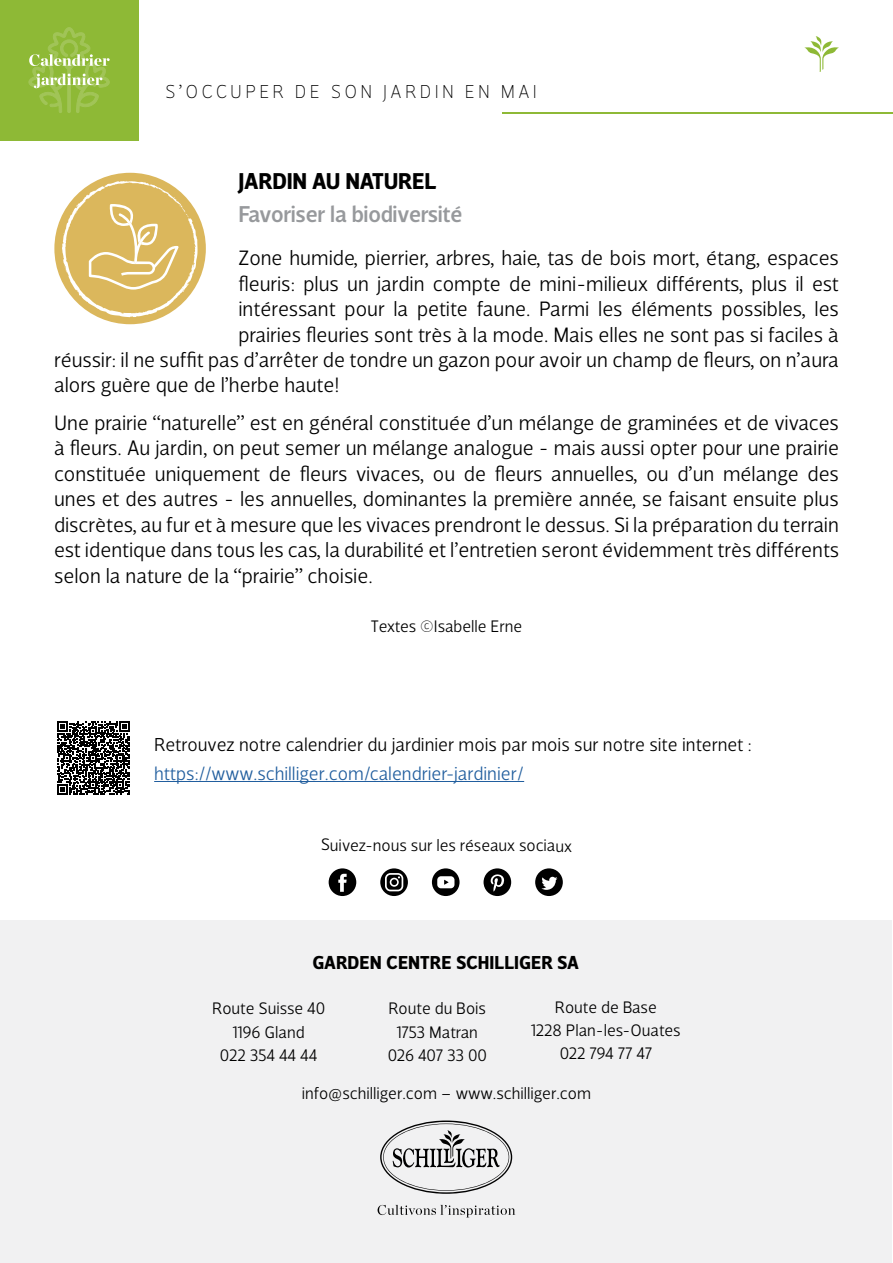
<style>
.page{position:relative;width:893px;height:1263px;background:#fff}
.page>*{position:absolute;margin:0;border:0;box-sizing:border-box;transform-origin:0 0}
.t1{font:500 23.4px "Velino Sans";letter-spacing:-.01em;color:#97999c}
.t2{font:700 23.4px "Velino Sans";letter-spacing:-.01em;color:#000}
.t3{font:300 21.15px/25.5px "Velino Sans";color:#000;text-align:justify}
.t4{font:300 19.05px "Velino Sans";color:#000}
.t5{font:300 19.05px "Velino Sans";color:#215e9e}
.t6{font:100 19.05px "Velino Sans";letter-spacing:.175em;color:#000}
.t7{font:700 19.05px "Velino Sans";color:#000}
.t8{font:300 16.95px/23.4px "Velino Sans";color:#000;text-align:center}
</style>
<div class="page">
<div style="left:0;top:0;width:138px;height:141px;background:#8eb936"></div>
<hr style="left:502px;top:112px;width:391px;height:1px;background:#8eb936">
<svg style="left:804px;top:36px;width:35px;height:36px"></svg>
<svg style="left:28px;top:27px;width:82px;height:86px"></svg>
<div style="left:54px;top:173px;width:152px;height:151px;background:#dbb75c;border-radius:50%"></div>
<svg style="left:62px;top:181px;width:136px;height:137px"></svg>
<div style="left:0;top:921px;width:891px;height:342px;background:#f1f1f2"></div>
<svg style="left:57px;top:721px;width:73px;height:74px"></svg>
<svg style="left:57px;top:722px;width:73px;height:72px"></svg>
<svg style="left:380px;top:1120px;width:132px;height:74px"></svg>
<svg style="left:378px;top:1205px;width:137px;height:12px"></svg>
<hr style="left:154px;top:781px;width:370px;height:1px;background:#215e9e">
<svg style="left:329px;top:868px;width:27px;height:28px"></svg>
<svg style="left:380px;top:868px;width:28px;height:28px"></svg>
<svg style="left:484px;top:868px;width:27px;height:28px"></svg>
<svg style="left:535px;top:868px;width:28px;height:28px"></svg>
<svg style="left:432px;top:868px;width:28px;height:28px"></svg>
<p class="t6" style="left:165px;top:81px;width:373px">S’OCCUPER DE SON JARDIN EN MAI</p>
<p class="t2" style="left:238px;top:167px;width:199px">JARDIN AU NATUREL</p>
<p class="t1" style="left:238px;top:199px;width:225px">Favoriser la biodiversité</p>
<p class="t3" style="left:238px;top:245px;width:602px">Zone humide, pierrier, arbres, haie, tas de bois mort, étang, espaces</p>
<p class="t3" style="left:238px;top:271px;width:602px">fleuris: plus un jardin compte de mini-milieux différents, plus il est</p>
<p class="t3" style="left:238px;top:296px;width:602px">intéressant pour la petite faune. Parmi les éléments possibles, les</p>
<p class="t3" style="left:238px;top:322px;width:602px">prairies fleuries sont très à la mode. Mais elles ne sont pas si faciles à</p>
<p class="t3" style="left:54px;top:347px;width:786px">réussir: il ne suffit pas d’arrêter de tondre un gazon pour avoir un champ de fleurs, on n’aura</p>
<p class="t3" style="left:54px;top:373px;width:287px">alors guère que de l’herbe haute!</p>
<p class="t3" style="left:54px;top:410px;width:787px">Une prairie “naturelle” est en général constituée d’un mélange de graminées et de vivaces à fleurs. Au jardin, on peut semer un mélange analogue - mais aussi opter pour une prairie constituée uniquement de fleurs vivaces, ou de fleurs annuelles, ou d’un mélange des unes et des autres - les annuelles, dominantes la première année, se faisant ensuite plus discrètes, au fur et à mesure que les vivaces prendront le dessus. Si la préparation du terrain est identique dans tous les cas, la durabilité et l’entretien seront évidemment très différents selon la nature de la “prairie” choisie.</p>
<p class="t8" style="left:371px;top:614px;width:153px">Textes ©Isabelle Erne</p>
<p class="t4" style="left:154px;top:733px;width:599px">Retrouvez notre calendrier du jardinier mois par mois sur notre site internet :</p>
<p class="t5" style="left:154px;top:762px;width:371px">https://www.schilliger.com/calendrier-jardinier/</p>
<p class="t8" style="left:321px;top:834px;width:253px">Suivez-nous sur les réseaux sociaux</p>
<p class="t7" style="left:312px;top:951px;width:268px">GARDEN CENTRE SCHILLIGER SA</p>
<p class="t8" style="left:388px;top:997px;width:101px">Route du Bois<br>1753 Matran<br>026 407 33 00</p>
<p class="t8" style="left:212px;top:997px;width:114px">Route Suisse 40<br>1196 Gland<br>022 354 44 44</p>
<p class="t8" style="left:531px;top:995px;width:151px">Route de Base<br>1228 Plan-les-Ouates<br>022 794 77 47</p>
<p class="t8" style="left:302px;top:1081px;width:291px">info@schilliger.com – www.schilliger.com</p>
</div>
